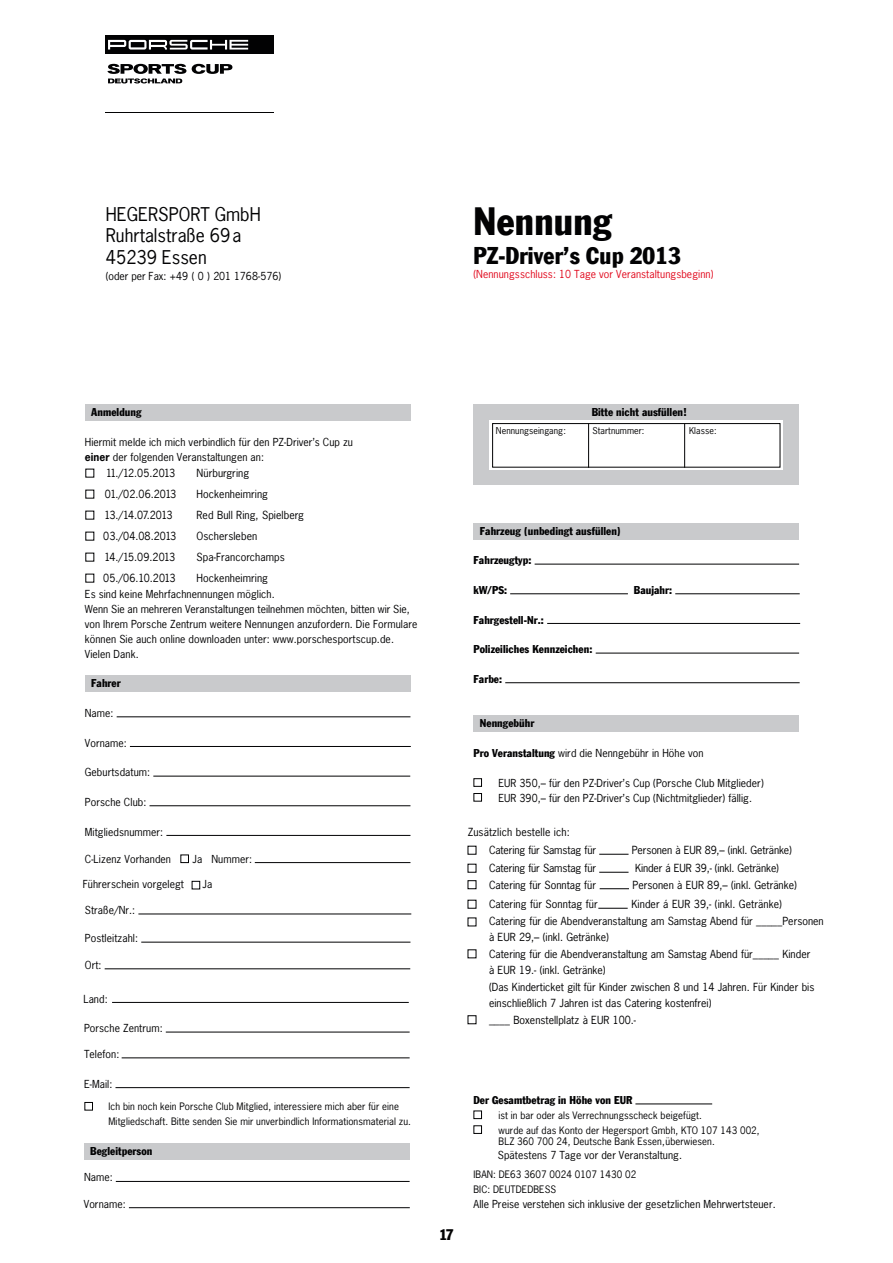
<style>
.page{position:relative;width:893px;height:1263px;background:#fff}
.page>*{position:absolute;margin:0;border:0;box-sizing:border-box;transform-origin:0 0}
.t1{font:condensed 38.55px "Porsche Franklin Gothic CE";letter-spacing:.01em;color:#020203}
.t2{font:condensed 23.7px "Porsche Franklin Gothic CE";letter-spacing:.005em;color:#020203}
.t3{font:17.85px/21.3px "Porsche News Gothic CE";color:#020203}
.t4{font:condensed 15px "Porsche Franklin Gothic CE";color:#020203}
.t5{font:condensed 11.1px "Porsche Franklin Gothic CE";letter-spacing:.005em;color:#020203}
.t6{font:10.5px/16.5px "Porsche News Gothic CE";color:#020203}
.t7{font:10.5px "Porsche News Gothic CE";letter-spacing:-.085em;color:#020203}
.t8{font:10.5px "Porsche News Gothic CE";letter-spacing:-.025em;color:#020203}
.t9{font:10.5px "Porsche News Gothic CE";letter-spacing:-.105em;color:#020203}
.t10{font:10.35px/14.9px "Porsche News Gothic CE";letter-spacing:.005em;color:#020203}
.t11{font:10.35px "Porsche News Gothic CE";letter-spacing:.005em;color:#e1091d}
.t12{font:9.6px/14.9px "Porsche News Gothic CE";letter-spacing:.01em;color:#020203}
.t13{font:8.85px "Porsche News Gothic CE";letter-spacing:.005em;color:#020203}
.s1{font-weight:700}
.s2{font-family:"Porsche Franklin Gothic CE";font-stretch:condensed;font-size:11.1px}
</style>
<div class="page">
<div style="left:84px;top:1143px;width:326px;height:16px;background:#c9cacc"></div>
<div style="left:473px;top:523px;width:326px;height:17px;background:#c9cacc"></div>
<div style="left:85px;top:675px;width:325px;height:17px;background:#c9cacc"></div>
<div style="left:85px;top:405px;width:325px;height:16px;background:#c9cacc"></div>
<div style="left:473px;top:715px;width:326px;height:17px;background:#c9cacc"></div>
<hr style="left:166px;top:1032px;width:244px;height:1px;background:#020203">
<hr style="left:122px;top:1057px;width:288px;height:1px;background:#020203">
<hr style="left:166px;top:835px;width:244px;height:1px;background:#020203">
<hr style="left:255px;top:862px;width:155px;height:1px;background:#020203">
<hr style="left:129px;top:1207px;width:281px;height:1px;background:#020203">
<div style="left:84px;top:1102px;width:9px;height:8px;border:1px solid #020203"></div>
<hr style="left:116px;top:1181px;width:294px;height:1px;background:#020203">
<hr style="left:115px;top:1087px;width:295px;height:1px;background:#020203">
<hr style="left:105px;top:968px;width:305px;height:1px;background:#020203">
<hr style="left:141px;top:942px;width:269px;height:1px;background:#020203">
<hr style="left:138px;top:914px;width:273px;height:1px;background:#020203">
<hr style="left:150px;top:805px;width:260px;height:1px;background:#020203">
<hr style="left:153px;top:776px;width:257px;height:1px;background:#020203">
<hr style="left:130px;top:746px;width:281px;height:1px;background:#020203">
<hr style="left:117px;top:716px;width:293px;height:1px;background:#020203">
<hr style="left:505px;top:682px;width:295px;height:1px;background:#020203">
<svg style="left:473px;top:1110px;width:9px;height:24px"></svg>
<hr style="left:635px;top:1104px;width:77px;height:1px;background:#020203">
<svg style="left:473px;top:778px;width:9px;height:24px"></svg>
<hr style="left:596px;top:653px;width:203px;height:1px;background:#020203">
<hr style="left:547px;top:623px;width:253px;height:1px;background:#020203">
<hr style="left:675px;top:593px;width:125px;height:1px;background:#020203">
<hr style="left:510px;top:593px;width:118px;height:1px;background:#020203">
<hr style="left:535px;top:564px;width:264px;height:1px;background:#020203">
<div style="left:473px;top:405px;width:326px;height:80px;background:#c9cacc"></div>
<div style="left:490px;top:420px;width:293px;height:50px;background:#fff"></div>
<div style="left:492px;top:423px;width:288px;height:44px;border:1px solid #020203"></div>
<hr style="left:588px;top:424px;width:1px;height:44px;background:#020203">
<hr style="left:684px;top:424px;width:1px;height:44px;background:#020203">
<hr style="left:112px;top:1002px;width:297px;height:1px;background:#020203">
<div style="left:181px;top:855px;width:8px;height:8px;border:1px solid #020203"></div>
<div style="left:192px;top:881px;width:8px;height:8px;border:1px solid #020203"></div>
<div style="left:106px;top:35px;width:168px;height:19px;background:#020203"></div>
<svg style="left:108px;top:40px;width:140px;height:10px"></svg>
<hr style="left:106px;top:112px;width:168px;height:1px;background:#020203">
<svg style="left:107px;top:64px;width:125px;height:19px"></svg>
<svg style="left:599px;top:854px;width:29px;height:1px"></svg>
<svg style="left:599px;top:872px;width:29px;height:1px"></svg>
<div style="left:468px;top:880px;width:8px;height:9px;border:1px solid #020203"></div>
<svg style="left:600px;top:888px;width:29px;height:1px"></svg>
<hr style="left:598px;top:908px;width:30px;height:1px;background:#020203">
<div style="left:468px;top:1015px;width:8px;height:9px;border:1px solid #020203"></div>
<h3 class="t3" style="left:106px;top:203px;width:156px">HEGERSPORT GmbH<br>Ruhrtalstraße 69a<br>45239 Essen</h3>
<p class="t10" style="left:106px;top:268px;width:177px">(oder per Fax: +49 ( 0 ) 201 1768-576)</p>
<h1 class="t1" style="left:473px;top:197px;width:140px">Nennung</h1>
<h2 class="t2" style="left:473px;top:241px;width:209px">PZ-Driver’s Cup 2013</h2>
<p class="t11" style="left:473px;top:267px;width:242px">(Nennungsschluss: 10 Tage vor Veranstaltungsbeginn)</p>
<p class="t5" style="left:91px;top:405px;width:52px">Anmeldung</p>
<p class="t10" style="left:85px;top:434px;width:270px">Hiermit melde ich mich verbindlich für den PZ-Driver’s Cup zu <span class="s1">einer</span> der folgenden Veranstaltungen an:</p>
<p class="t7" style="left:106px;top:466px;width:70px">11./12.05.2013</p>
<p class="t6" style="left:197px;top:465px;width:54px">Nürburgring</p>
<p class="t8" style="left:105px;top:487px;width:73px">01./02.06.2013</p>
<p class="t6" style="left:197px;top:486px;width:73px">Hockenheimring</p>
<p class="t9" style="left:105px;top:508px;width:69px">13./14.07.2013</p>
<p class="t6" style="left:197px;top:507px;width:109px">Red Bull Ring, Spielberg</p>
<p class="t6" style="left:103px;top:528px;width:75px">03./04.08.2013</p>
<p class="t6" style="left:197px;top:528px;width:62px">Oschersleben</p>
<p class="t7" style="left:105px;top:550px;width:72px">14./15.09.2013</p>
<p class="t6" style="left:197px;top:549px;width:90px">Spa-Francorchamps</p>
<p class="t8" style="left:103px;top:571px;width:74px">05./06.10.2013</p>
<p class="t6" style="left:197px;top:570px;width:73px">Hockenheimring</p>
<p class="t10" style="left:85px;top:587px;width:334px">Es sind keine Mehrfachnennungen möglich.<br>Wenn Sie an mehreren Veranstaltungen teilnehmen möchten, bitten wir Sie, von Ihrem Porsche Zentrum weitere Nennungen anzufordern. Die Formulare können Sie auch online downloaden unter: www.porschesportscup.de.<br>Vielen Dank.</p>
<p class="t5" style="left:91px;top:677px;width:31px">Fahrer</p>
<p class="t10" style="left:85px;top:705px;width:30px">Name:</p>
<p class="t10" style="left:85px;top:735px;width:43px">Vorname:</p>
<p class="t10" style="left:85px;top:765px;width:67px">Geburtsdatum:</p>
<p class="t10" style="left:85px;top:794px;width:63px">Porsche Club:</p>
<p class="t10" style="left:85px;top:824px;width:80px">Mitgliedsnummer:</p>
<p class="t10" style="left:85px;top:851px;width:88px">C-Lizenz Vorhanden</p>
<p class="t10" style="left:193px;top:851px;width:61px">Ja Nummer:</p>
<p class="t10" style="left:83px;top:877px;width:103px">Führerschein vorgelegt</p>
<p class="t10" style="left:203px;top:877px;width:11px">Ja</p>
<p class="t10" style="left:85px;top:903px;width:52px">Straße/Nr.:</p>
<p class="t10" style="left:85px;top:931px;width:55px">Postleitzahl:</p>
<p class="t10" style="left:85px;top:957px;width:18px">Ort:</p>
<p class="t10" style="left:83px;top:991px;width:26px">Land:</p>
<p class="t10" style="left:84px;top:1021px;width:80px">Porsche Zentrum:</p>
<p class="t10" style="left:84px;top:1046px;width:37px">Telefon:</p>
<p class="t10" style="left:84px;top:1076px;width:30px">E-Mail:</p>
<p class="t12" style="left:108px;top:1099px;width:304px">Ich bin noch kein Porsche Club Mitglied, interessiere mich aber für eine<br>Mitgliedschaft. Bitte senden Sie mir unverbindlich Informationsmaterial zu.</p>
<p class="t5" style="left:90px;top:1144px;width:64px">Begleitperson</p>
<p class="t10" style="left:84px;top:1170px;width:30px">Name:</p>
<p class="t10" style="left:84px;top:1196px;width:43px">Vorname:</p>
<p class="t5" style="left:592px;top:406px;width:97px">Bitte nicht ausfüllen!</p>
<p class="t13" style="left:496px;top:425px;width:71px">Nennungseingang:</p>
<p class="t13" style="left:592px;top:425px;width:53px">Startnummer:</p>
<p class="t13" style="left:689px;top:425px;width:29px">Klasse:</p>
<p class="t5" style="left:480px;top:524px;width:143px">Fahrzeug (unbedingt ausfüllen)</p>
<p class="t5" style="left:473px;top:554px;width:60px">Fahrzeugtyp:</p>
<p class="t5" style="left:473px;top:583px;width:35px">Wk :SP/</p>
<p class="t5" style="left:634px;top:583px;width:40px">: rhajuaB</p>
<p class="t5" style="left:473px;top:613px;width:72px">Fahrgestell-Nr.:</p>
<p class="t5" style="left:473px;top:643px;width:120px">Polizeiliches Kennzeichen:</p>
<p class="t5" style="left:473px;top:672px;width:30px">Farbe:</p>
<p class="t5" style="left:480px;top:717px;width:56px">Nenngebühr</p>
<p class="t10" style="left:473px;top:745px;width:231px"><span class="s2">Pro Veranstaltung</span> wird die Nenngebühr in Höhe von</p>
<p class="t10" style="left:498px;top:775px;width:267px">EUR 350,– für den PZ-Driver’s Cup (Porsche Club Mitglieder)<br>EUR 390,– für den PZ-Driver’s Cup (Nichtmitglieder) fällig.</p>
<p class="t6" style="left:489px;top:823px;width:109px;line-height:18px;text-indent:-21px">Zusätzlich bestelle ich:<br>Catering für Samstag für</p>
<p class="t6" style="left:632px;top:842px;width:162px">Personen à EUR 89,– (inkl. Getränke)</p>
<p class="t6" style="left:489px;top:860px;width:109px">Catering für Samstag für</p>
<p class="t6" style="left:635px;top:860px;width:145px">Kinder á EUR 39,- (inkl. Getränke)</p>
<p class="t6" style="left:489px;top:876px;width:109px">Catering für Sonntag für</p>
<p class="t6" style="left:632px;top:876px;width:166px">Personen à EUR 89,– (inkl. Getränke)</p>
<p class="t6" style="left:489px;top:896px;width:110px">Catering für Sonntag für</p>
<p class="t6" style="left:489px;top:896px;width:336px;text-indent:142px">Kinder á EUR 39,- (inkl. Getränke)<br>Catering für die Abendveranstaltung am Samstag Abend für _____Personen à EUR 29,– (inkl. Getränke)<br>Catering für die Abendveranstaltung am Samstag Abend für_____ Kinder<br>à EUR 19.- (inkl. Getränke)<br>(Das Kinderticket gilt für Kinder zwischen 8 und 14 Jahren. Für Kinder bis einschließlich 7 Jahren ist das Catering kostenfrei)<br>____ Boxenstellplatz à EUR 100.-</p>
<h3 class="t4" style="left:439px;top:1225px;width:16px">17</h3>
<p class="t5" style="left:473px;top:1093px;width:160px">Der Gesamtbetrag in Höhe von EUR</p>
<p class="t12" style="left:498px;top:1108px;width:263px">ist in bar oder als Verrechnungsscheck beigefügt.<br>wurde auf das Konto der Hegersport Gmbh, KTO 107 143 002,</p>
<p class="t12" style="left:499px;top:1134px;width:218px">BLZ 360 700 24, Deutsche Bank Essen, überwiesen.</p>
<p class="t10" style="left:498px;top:1147px;width:186px">Spätestens 7 Tage vor der Veranstaltung.</p>
<p class="t12" style="left:473px;top:1167px;width:164px">IBAN: DE63 3607 0024 0107 1430 02<br>BIC: DEUTDEDBESS</p>
<p class="t10" style="left:473px;top:1196px;width:304px">Alle Preise verstehen sich inklusive der gesetzlichen Mehrwertsteuer.</p>
</div>
